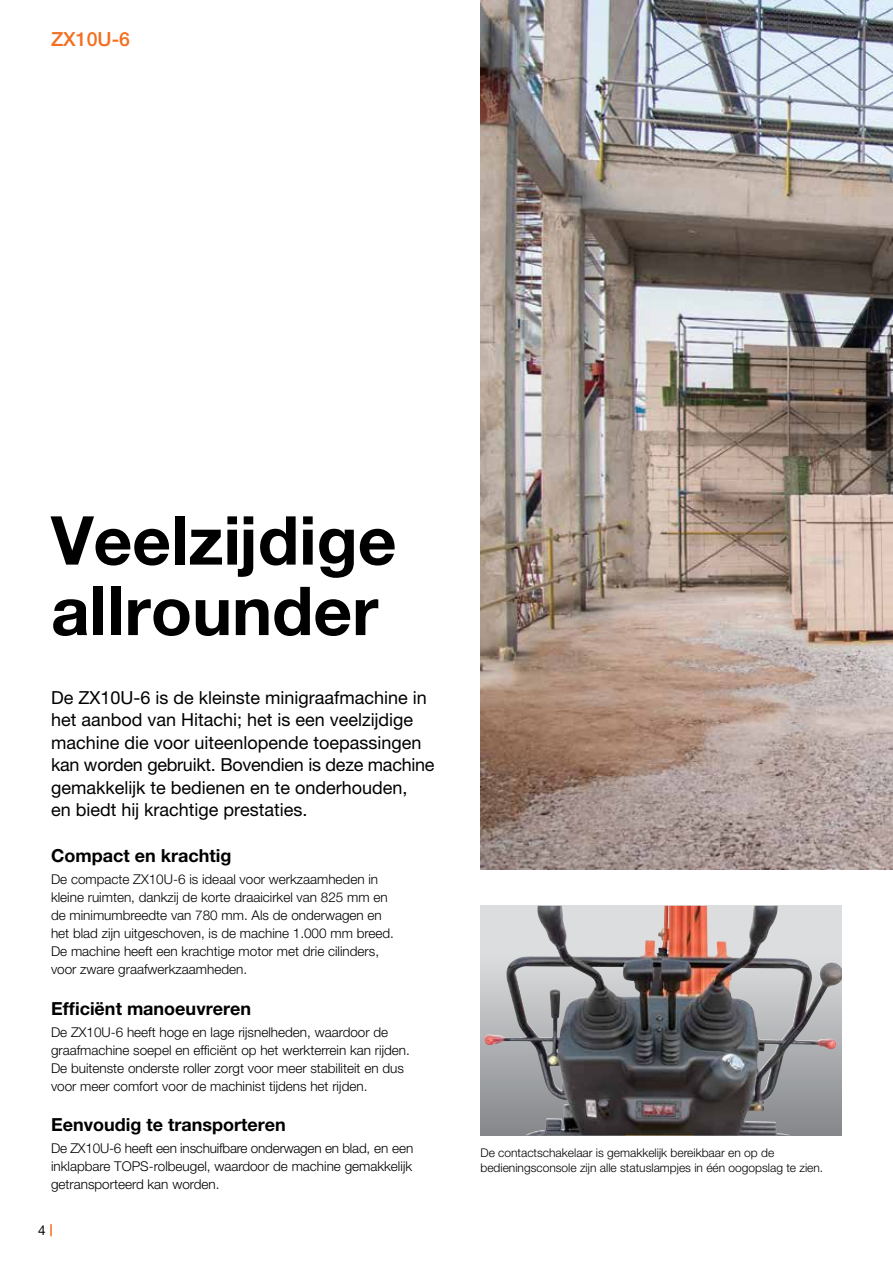
<style>
.page{position:relative;width:893px;height:1263px;background:#fff}
.page>*{position:absolute;margin:0;border:0;box-sizing:border-box;transform-origin:0 0}
.t1{font:700 67.5px/70.5px "Helvetica Neue LT Pro";color:#000}
.t2{font:500 19.5px "Helvetica Neue LT Pro";color:#f36f21}
.t3{font:18px/22.5px "Helvetica Neue LT Pro";color:#000}
.t4{font:700 18px "Helvetica Neue LT Pro";color:#000}
.t5{font:300 13.5px/18px "Helvetica Neue LT Pro";color:#000}
.t6{font:13.5px "Helvetica Neue LT Pro";color:#000}
.t7{font:300 12px/15px "Helvetica Neue LT Pro";color:#000}
</style>
<div class="page">
<svg style="left:50px;top:1224px;width:2px;height:12px"></svg>
<img style="left:480px;top:0;width:413px;height:870px">
<svg style="left:480px;top:906px;width:362px;height:229px;background:#b2b1b3"></svg>
<img style="left:484px;top:906px;width:335px;height:229px">
<h2 class="t2" style="left:51px;top:27px;width:81px">ZX10U-6</h2>
<h1 class="t1" style="left:51px;top:504px;width:347px">Veelzijdige allrounder</h1>
<p class="t3" style="left:51px;top:686px;width:385px">De ZX10U-6 is de kleinste minigraafmachine in het aanbod van Hitachi; het is een veelzijdige machine die voor uiteenlopende toepassingen kan worden gebruikt. Bovendien is deze machine gemakkelijk te bedienen en te onderhouden,<br>en biedt hij krachtige prestaties.</p>
<h3 class="t4" style="left:51px;top:845px;width:182px">Compact en krachtig</h3>
<p class="t5" style="left:51px;top:870px;width:344px">De compacte ZX10U-6 is ideaal voor werkzaamheden in kleine ruimten, dankzij de korte draaicirkel van 825 mm en de minimumbreedte van 780 mm. Als de onderwagen en het blad zijn uitgeschoven, is de machine 1.000 mm breed.<br>De machine heeft een krachtige motor met drie cilinders, voor zware graafwerkzaamheden.</p>
<h3 class="t4" style="left:51px;top:997px;width:201px">Efficiënt manoeuvreren</h3>
<p class="t5" style="left:51px;top:1023px;width:360px">De ZX10U-6 heeft hoge en lage rijsnelheden, waardoor de graafmachine soepel en efficiënt op het werkterrein kan rijden.<br>De buitenste onderste roller zorgt voor meer stabiliteit en dus voor meer comfort voor de machinist tijdens het rijden.</p>
<h3 class="t4" style="left:51px;top:1114px;width:236px">Eenvoudig te transporteren</h3>
<p class="t5" style="left:51px;top:1139px;width:364px;text-align:justify">De ZX10U-6 heeft een inschuifbare onderwagen en blad, en een inklapbare TOPS-rolbeugel, waardoor de machine gemakkelijk getransporteerd kan worden.</p>
<p class="t6" style="left:38px;top:1222px;width:9px">4</p>
<p class="t7" style="left:480px;top:1145px;width:344px">De contactschakelaar is gemakkelijk bereikbaar en op de bedieningsconsole zijn alle statuslampjes in één oogopslag te zien.</p>
</div>
